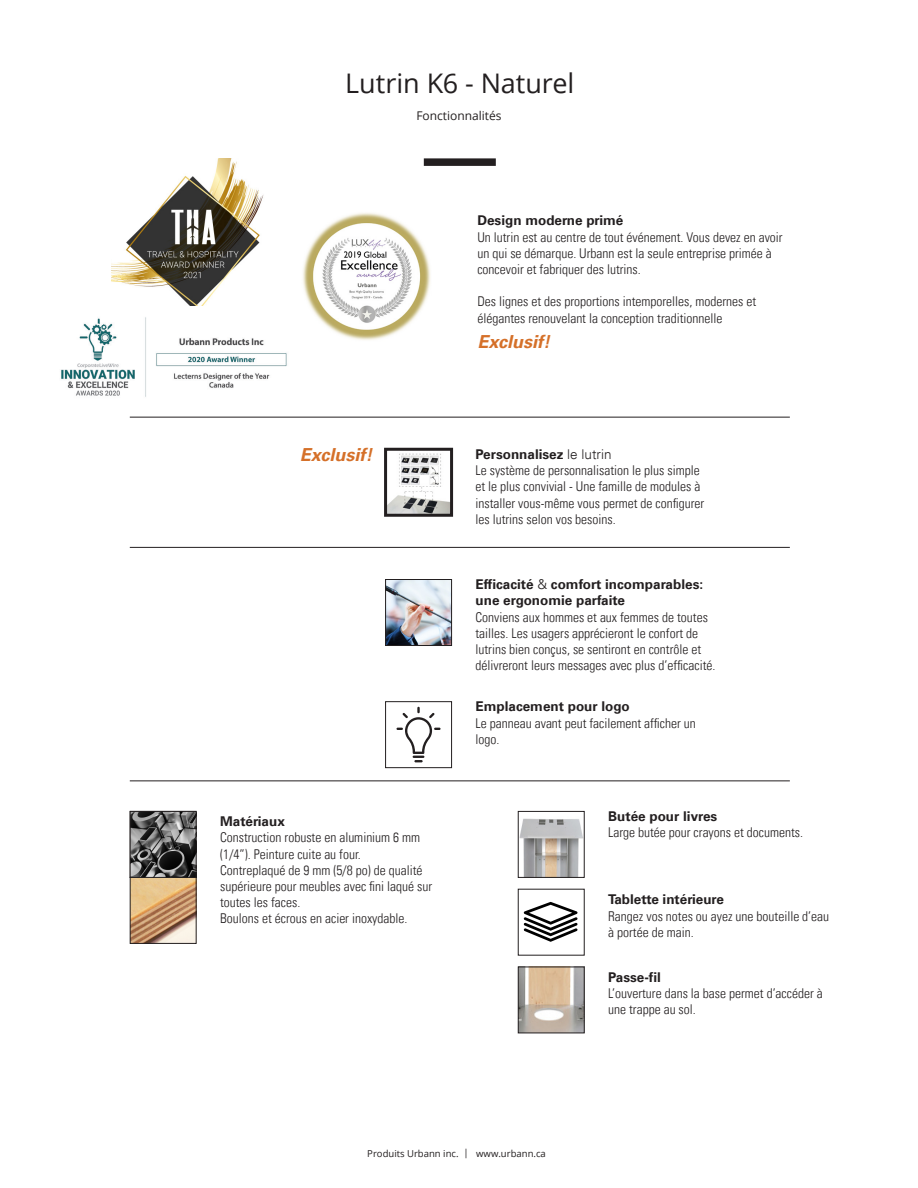
<style>
.page{position:relative;width:918px;height:1188px;background:#fff}
.page>*{position:absolute;margin:0;border:0;box-sizing:border-box;transform-origin:0 0}
.t1{font:27px "Open Sans";letter-spacing:-.005em;color:#231f20}
.t2{font:italic 700 18px "Univers LT";color:#d57029}
.t3{font:300 condensed 13.5px/16.2px "Univers LT";color:#231f20}
.t4{font:700 13.5px/16.2px "Univers LT";color:#231f20}
.Slogan_paragra{font:12px "Open Sans";color:#231f20}
.t5{font:9.6px "Open Sans";color:#231f20}
.s1{font-weight:300}
</style>
<div class="page">
<div style="left:424px;top:158px;width:72px;height:8px;background:#231f20"></div>
<img style="left:520px;top:818px;width:63px;height:58px">
<div style="left:518px;top:811px;width:67px;height:67px;border:1px solid #231f20"></div>
<img style="left:520px;top:969px;width:63px;height:62px">
<div style="left:518px;top:967px;width:67px;height:66px;border:1px solid #231f20"></div>
<img style="left:303px;top:213px;width:128px;height:127px">
<img style="left:112px;top:158px;width:152px;height:148px">
<img style="left:61px;top:317px;width:226px;height:80px">
<hr style="left:130px;top:547px;width:660px;height:1px;background:#231f20">
<hr style="left:130px;top:417px;width:660px;height:1px;background:#231f20">
<hr style="left:130px;top:781px;width:660px;height:1px;background:#231f20">
<img style="left:387px;top:581px;width:63px;height:63px">
<div style="left:385px;top:579px;width:67px;height:67px;border:1px solid #231f20"></div>
<img style="left:388px;top:453px;width:61px;height:60px">
<div style="left:384px;top:448px;width:69px;height:69px;border:3px solid #231f20"></div>
<svg style="left:397px;top:707px;width:44px;height:55px"></svg>
<div style="left:385px;top:701px;width:67px;height:67px;border:1px solid #231f20"></div>
<svg style="left:524px;top:902px;width:54px;height:40px"></svg>
<div style="left:518px;top:889px;width:67px;height:67px;border:1px solid #231f20"></div>
<img style="left:132px;top:879px;width:63px;height:63px">
<div style="left:130px;top:877px;width:67px;height:67px;border:1px solid #231f20"></div>
<img style="left:132px;top:813px;width:63px;height:63px">
<div style="left:130px;top:811px;width:67px;height:67px;border:1px solid #231f20"></div>
<p class="t1" style="left:345px;top:64px;width:231px">Lutrin K6 - Naturel</p>
<p class="Slogan_paragra" style="left:416px;top:108px;width:87px">Fonctionnalités</p>
<p class="t4" style="left:477px;top:213px;width:147px">Design moderne primé</p>
<p class="t3" style="left:477px;top:229px;width:307px">Un lutrin est au centre de tout événement. Vous devez en avoir un qui se démarque. Urbann est la seule entreprise primée à concevoir et fabriquer des lutrins.</p>
<p class="t3" style="left:477px;top:294px;width:280px">Des lignes et des proportions intemporelles, modernes et élégantes renouvelant la conception traditionnelle</p>
<p class="t2" style="left:300px;top:444px;width:74px">Exclusif!</p>
<p class="t4" style="left:220px;top:814px;width:66px">Matériaux</p>
<p class="t3" style="left:220px;top:830px;width:202px">Construction robuste en aluminium 6 mm (1/4”). Peinture cuite au four.</p>
<p class="t3" style="left:220px;top:862px;width:214px">Contreplaqué de 9 mm (5/8 po) de qualité supérieure pour meubles avec fini laqué sur toutes les faces.</p>
<p class="t3" style="left:220px;top:911px;width:189px">Boulons et écrous en acier inoxydable.</p>
<p class="t2" style="left:477px;top:331px;width:74px">Exclusif!</p>
<p class="t4" style="left:476px;top:446px;width:137px">Personnalisez <span class="s1">le lutrin</span></p>
<p class="t3" style="left:476px;top:462px;width:230px">Le système de personnalisation le plus simple et le plus convivial - Une famille de modules à installer vous-même vous permet de configurer les lutrins selon vos besoins.</p>
<p class="t4" style="left:476px;top:577px;width:229px">Efficacité <span class="s1">&amp;</span> comfort incomparables: une ergonomie parfaite</p>
<p class="t3" style="left:476px;top:609px;width:241px">Conviens aux hommes et aux femmes de toutes tailles. Les usagers apprécieront le confort de lutrins bien conçus, se sentiront en contrôle et délivreront leurs messages avec plus d’efficacité.</p>
<p class="t4" style="left:476px;top:699px;width:156px">Emplacement pour logo</p>
<p class="t3" style="left:476px;top:715px;width:222px">Le panneau avant peut facilement afficher un logo.</p>
<p class="t4" style="left:608px;top:808px;width:111px">Butée pour livres</p>
<p class="t3" style="left:608px;top:825px;width:196px">Large butée pour crayons et documents.</p>
<p class="t4" style="left:608px;top:892px;width:117px">Tablette intérieure</p>
<p class="t3" style="left:608px;top:908px;width:223px">Rangez vos notes ou ayez une bouteille d’eau à portée de main.</p>
<p class="t4" style="left:608px;top:969px;width:54px">Passe-fil</p>
<p class="t3" style="left:608px;top:985px;width:216px">L’ouverture dans la base permet d’accéder à une trappe au sol.</p>
<p class="t5" style="left:367px;top:1147px;width:180px">Produits Urbann inc. | www.urbann.ca</p>
</div>
